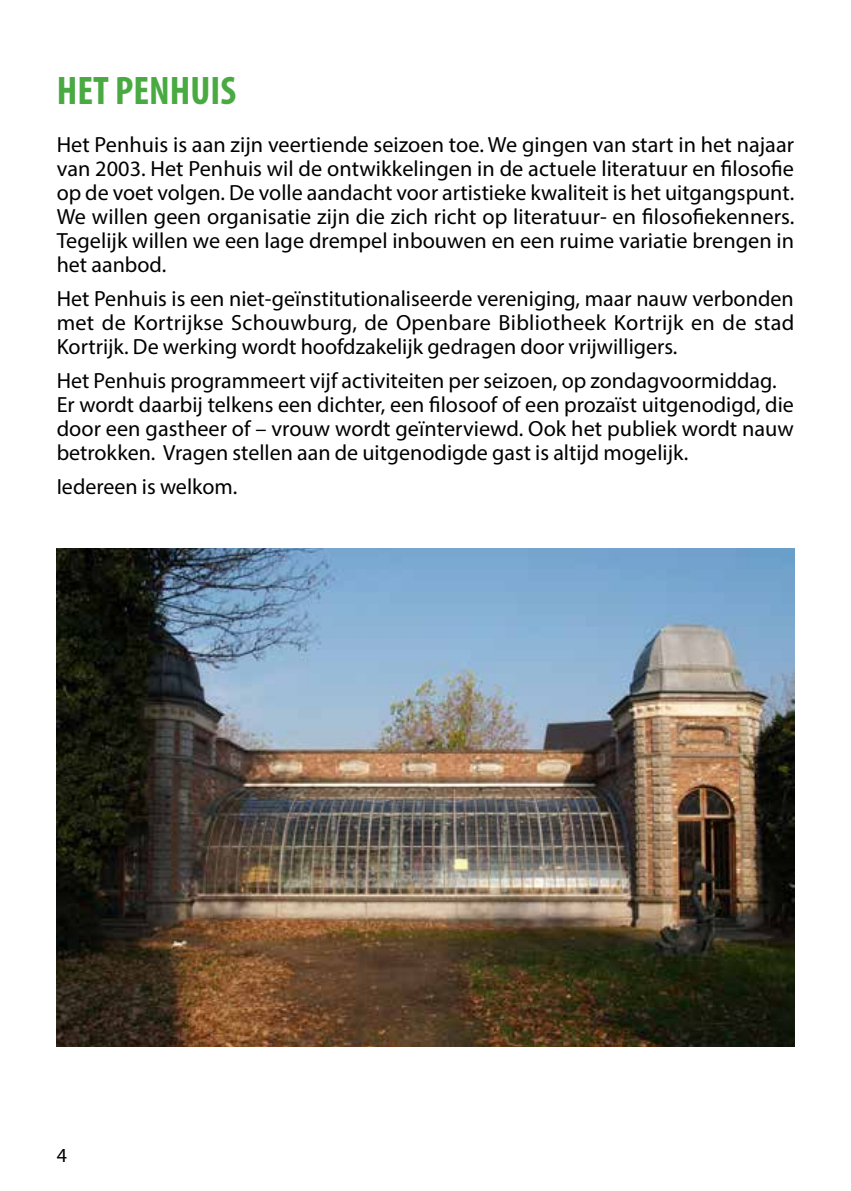
<style>
.page{position:relative;width:851px;height:1191px;background:#fff}
.page>*{position:absolute;margin:0;border:0;box-sizing:border-box;transform-origin:0 0}
.t1{font:700 condensed 40px "Myriad Pro";color:#49aa42}
.t2{font:22px/24px "Myriad Pro";color:#000;text-align:justify}
.t3{font:20px "Myriad Pro";color:#000}
</style>
<div class="page">
<img style="left:56px;top:548px;width:738px;height:498px">
<h1 class="t1" style="left:57px;top:65px;width:181px">HET PENHUIS</h1>
<p class="t2" style="left:57px;top:132px;width:739px">Het Penhuis is aan zijn veertiende seizoen toe. We gingen van start in het najaar van 2003. Het Penhuis wil de ontwikkelingen in de actuele literatuur en filosofie op de voet volgen. De volle aandacht voor artistieke kwaliteit is het uitgangspunt.<br>We willen geen organisatie zijn die zich richt op literatuur- en filosofiekenners.<br>Tegelijk willen we een lage drempel inbouwen en een ruime variatie brengen in het aanbod.</p>
<p class="t2" style="left:57px;top:286px;width:739px">Het Penhuis is een niet-geïnstitutionaliseerde vereniging, maar nauw verbonden met de Kortrijkse Schouwburg, de Openbare Bibliotheek Kortrijk en de stad Kortrijk. De werking wordt hoofdzakelijk gedragen door vrijwilligers.</p>
<p class="t2" style="left:57px;top:368px;width:738px;text-align:left">Het Penhuis programmeert vijf activiteiten per seizoen, op zondagvoormiddag.<br>Er wordt daarbij telkens een dichter, een filosoof of een prozaïst uitgenodigd, die door een gastheer of – vrouw wordt geïnterviewd. Ook het publiek wordt nauw betrokken. Vragen stellen aan de uitgenodigde gast is altijd mogelijk.</p>
<p class="t2" style="left:57px;top:474px;width:182px">Iedereen is welkom.</p>
<p class="t3" style="left:57px;top:1142px;width:12px">4</p>
</div>
